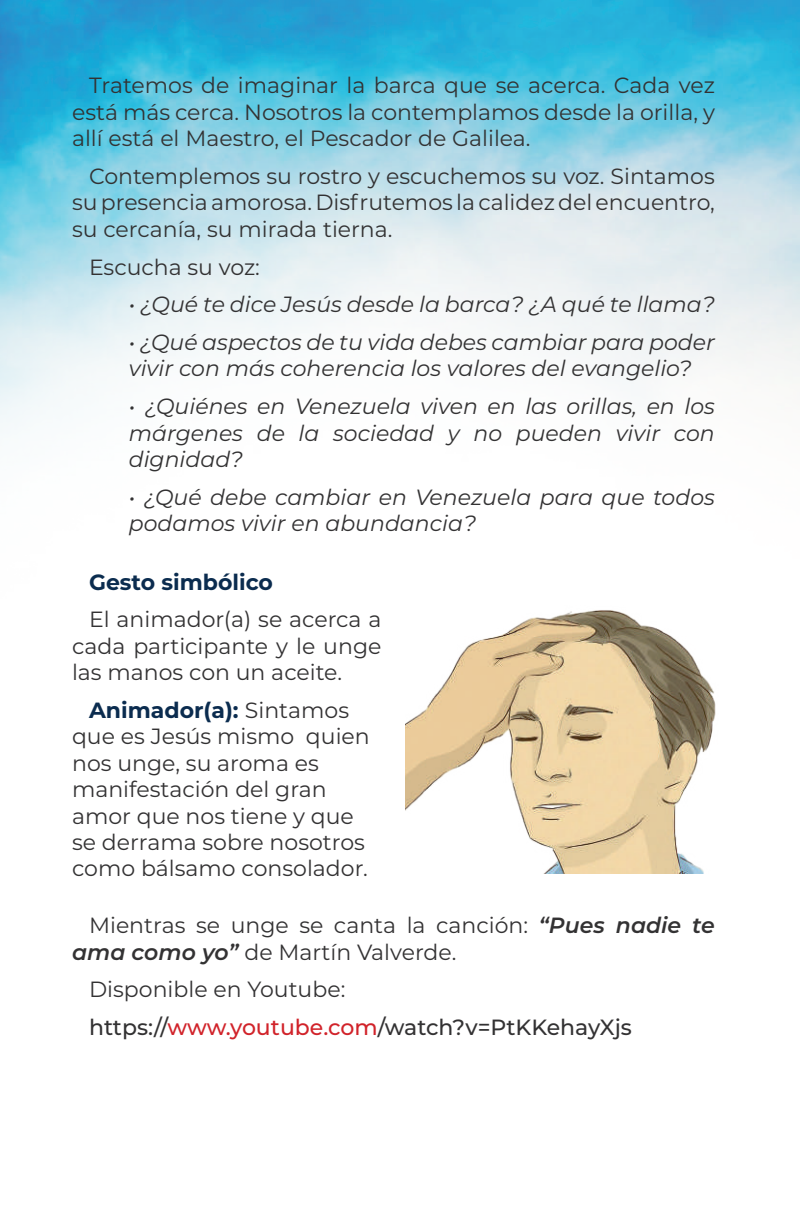
<style>
.page{position:relative;width:800px;height:1231px;background:#fff}
.page>*{position:absolute;margin:0;border:0;box-sizing:border-box;transform-origin:0 0}
.t1{font:22px/26.4px "Montserrat";color:#333233;text-align:justify}
.t2{font:italic 22px/26.4px "Montserrat";color:#333233}
.t3{font:500 22px/37.8px "Montserrat";color:#333233}
.t4{font:700 22px "Montserrat";color:#0b2c4f}
.s1{font-weight:700;color:#0b2c4f}
.s2{font-weight:600;font-style:italic}
.s3{font-weight:400}
.s4{color:#d1232a}
</style>
<div class="page">
<img style="left:0;top:0;width:799px;height:874px">
<img style="left:405px;top:605px;width:324px;height:268px">
<p class="t1" style="left:72px;top:72px;width:644px;text-indent:17px">Tratemos de imaginar la barca que se acerca. Cada vez está más cerca. Nosotros la contemplamos desde la orilla, y allí está el Maestro, el Pescador de Galilea.</p>
<p class="t1" style="left:72px;top:162px;width:644px;text-indent:17px">Contemplemos su rostro y escuchemos su voz. Sintamos su presencia amorosa. Disfrutemos la calidez del encuentro, su cercanía, su mirada tierna.</p>
<p class="t1" style="left:89px;top:253px;width:172px">Escucha su voz:</p>
<p class="t2" style="left:129px;top:290px;width:587px">• ¿Qué te dice Jesús desde la barca? ¿A qué te llama?</p>
<p class="t2" style="left:129px;top:328px;width:587px">• ¿Qué aspectos de tu vida debes cambiar para poder vivir con más coherencia los valores del evangelio?</p>
<p class="t2" style="left:129px;top:392px;width:587px;text-align:justify">• ¿Quiénes en Venezuela viven en las orillas, en los márgenes de la sociedad y no pueden vivir con dignidad?</p>
<p class="t2" style="left:129px;top:483px;width:587px">• ¿Qué debe cambiar en Venezuela para que todos podamos vivir en abundancia?</p>
<p class="t4" style="left:89px;top:565px;width:185px">Gesto simbólico</p>
<p class="t1" style="left:72px;top:605px;width:311px;text-indent:17px">El animador(a) se acerca a cada participante y le unge las manos con un aceite.</p>
<p class="t1" style="left:72px;top:696px;width:299px;text-align:left;text-indent:17px"><span class="s1">Animador(a):</span> Sintamos que es Jesús mismo quien nos unge, su aroma es manifestación del gran amor que nos tiene y que se derrama sobre nosotros como bálsamo consolador.</p>
<p class="t1" style="left:72px;top:911px;width:644px;text-indent:17px">Mientras se unge se canta la canción: <span class="s2">“Pues nadie te ama como yo”</span> de Martín Valverde.</p>
<p class="t3" style="left:89px;top:969px;width:544px"><span class="s3">Disponible en Youtube: </span>https://<span class="s4">www.youtube.com</span>/watch?v=PtKKehayXjs</p>
</div>
